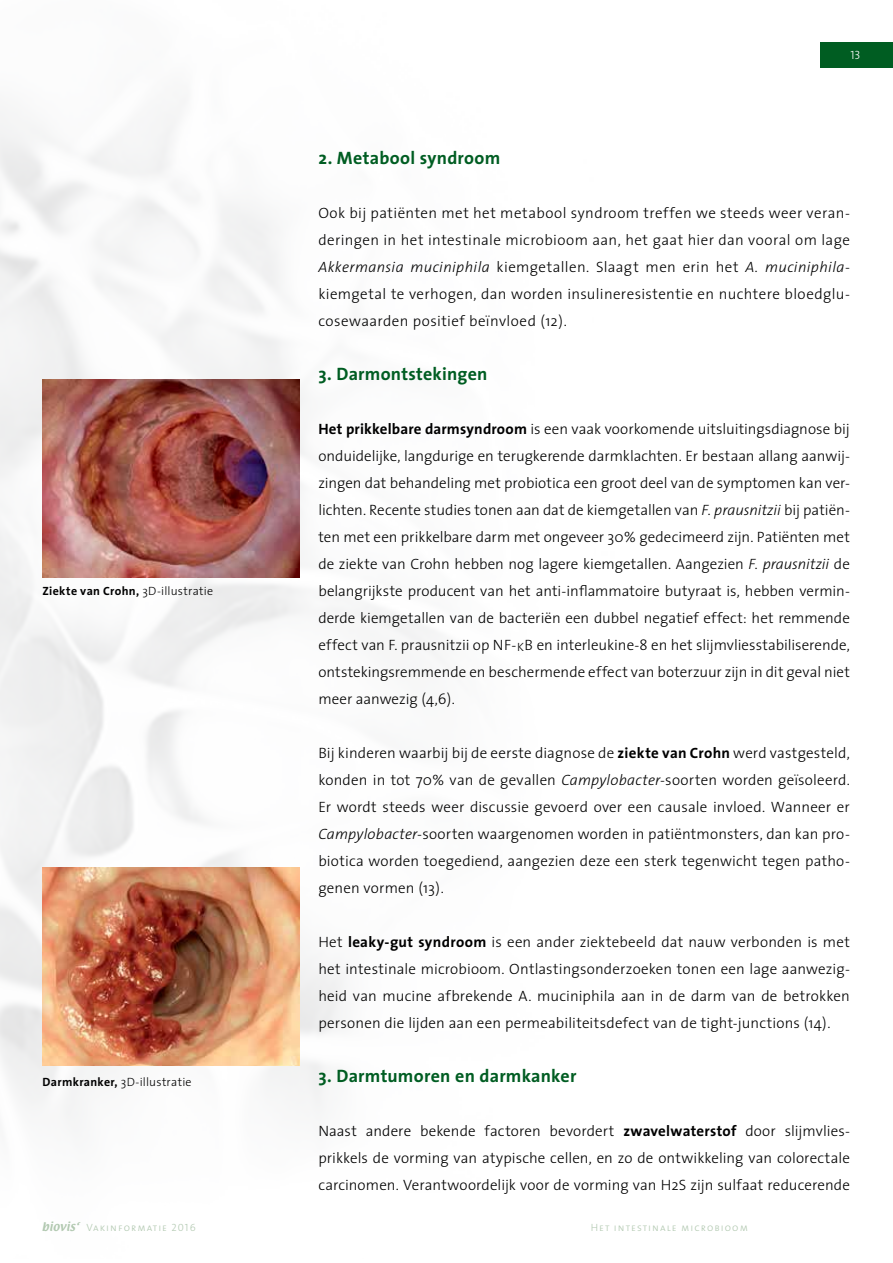
<style>
.page{position:relative;width:893px;height:1263px;background:#fff}
.page>*{position:absolute;margin:0;border:0;box-sizing:border-box;transform-origin:0 0}
.t1{font:700 18px "The Sans";letter-spacing:.015em;color:#005d22}
.t2{font:300 15px/27px "The Sans";letter-spacing:.01em;color:#000;text-align:justify}
.t3{font:700 12px "The Sans";letter-spacing:.03em;color:#000}
.t4{font:300 12px "The Sans";letter-spacing:.015em;color:#000}
.t5{font:12px "The Sans Light Caps";color:#fff}
.t6{font:10.5px "The Sans Light Caps";letter-spacing:.1em;color:#b2c9b1}
.s1{font-weight:300}
.s2{font-weight:700}
.s3{font-style:italic}
.s4{font-family:"Textile"}
</style>
<div class="page">
<img style="left:0;top:111px;width:438px;height:1012px">
<img style="left:43px;top:379px;width:257px;height:198px">
<img style="left:43px;top:867px;width:257px;height:198px">
<div style="left:820px;top:43px;width:73px;height:25px;background:#005d22"></div>
<p class="t3" style="left:43px;top:580px;width:172px">Ziekte van Crohn, <span class="s1">3D-illustratie</span></p>
<p class="t4" style="left:43px;top:1072px;width:151px"><span class="s2">Darmkranker,</span> 3D-illustratie</p>
<p class="t5" style="left:850px;top:45px;width:12px">13</p>
<p class="t1" style="left:318px;top:142px;width:183px">2. Metabool syndroom</p>
<p class="t2" style="left:318px;top:199px;width:533px">Ook bij patiënten met het metabool syndroom treffen we steeds weer veran&shy;deringen in het intestinale microbioom aan, het gaat hier dan vooral om lage <span class="s3">Akkermansia muciniphila</span> kiemgetallen. Slaagt men erin het <span class="s3">A. muciniphila&shy;</span>kiemgetal te verhogen, dan worden insulineresistentie en nuchtere bloedglu&shy;cosewaarden positief beïnvloed (12).</p>
<p class="t1" style="left:318px;top:358px;width:171px">3. Darmontstekingen</p>
<p class="t2" style="left:318px;top:415px;width:533px"><span class="s2">Het prikkelbare darmsyndroom</span> is een vaak voorkomende uitsluitingsdiagnose bij onduidelijke, langdurige en terugkerende darmklachten. Er bestaan allang aanwij&shy;zingen dat behandeling met probiotica een groot deel van de symptomen kan ver&shy;lichten. Recente studies tonen aan dat de kiemgetallen van <span class="s3">F. prausnitzii</span> bij patiën&shy;ten met een prikkelbare darm met ongeveer 30% gedecimeerd zijn. Patiënten met de ziekte van Crohn hebben nog lagere kiemgetallen. Aangezien <span class="s3">F. prausnitzii</span> de belangrijkste producent van het anti-inflammatoire butyraat is, hebben vermin&shy;derde kiemgetallen van de bacteriën een dubbel negatief effect: het remmende effect van F. prausnitzii op NF-<sub>K</sub>B en interleukine-8 en het slijmvliesstabiliserende, ontstekingsremmende en beschermende effect van boterzuur zijn in dit geval niet meer aanwezig (4,6).</p>
<p class="t2" style="left:318px;top:739px;width:533px">Bij kinderen waarbij bij de eerste diagnose de <span class="s2">ziekte van Crohn</span> werd vastgesteld, konden in tot 70% van de gevallen <span class="s3">Campylobacter-</span>soorten worden geïsoleerd.<br>Er wordt steeds weer discussie gevoerd over een causale invloed. Wanneer er <span class="s3">Campylobacter</span>-soorten waargenomen worden in patiëntmonsters, dan kan pro&shy;biotica worden toegediend, aangezien deze een sterk tegenwicht tegen patho&shy;genen vormen (13).</p>
<p class="t2" style="left:318px;top:928px;width:533px">Het <span class="s2">leaky-gut syndroom</span> is een ander ziektebeeld dat nauw verbonden is met het intestinale microbioom. Ontlastingsonderzoeken tonen een lage aanwezig&shy;heid van mucine afbrekende A. muciniphila aan in de darm van de betrokken personen die lijden aan een permeabiliteitsdefect van de tight-junctions (14).</p>
<p class="t1" style="left:318px;top:1060px;width:260px">3. Darmtumoren en darmkanker</p>
<p class="t2" style="left:318px;top:1117px;width:533px">Naast andere bekende factoren bevordert <span class="s2">zwavelwaterstof</span> door slijmvlies&shy;prikkels de vorming van atypische cellen, en zo de ontwikkeling van colorectale carcinomen. Verantwoordelijk voor de vorming van H2S zijn sulfaat reducerende</p>
<p class="t6" style="left:42px;top:1219px;width:155px"><span class="s4">biovis‘</span> Vakinformatie 2016</p>
<p class="t6" style="left:591px;top:1219px;width:159px">Het intestinale microbioom</p>
</div>
